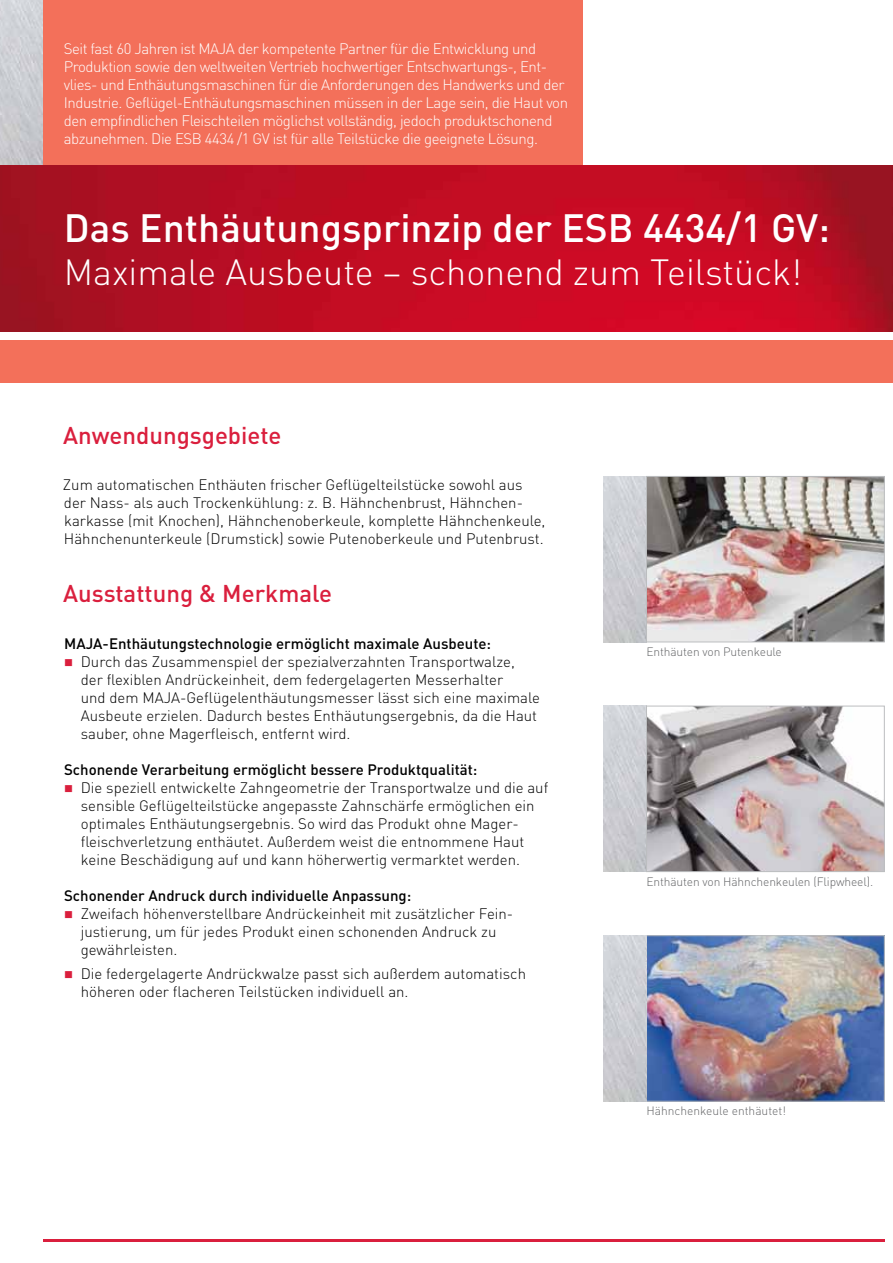
<style>
.page{position:relative;width:893px;height:1263px;background:#fff}
.page>*{position:absolute;margin:0;border:0;box-sizing:border-box;transform-origin:0 0}
.t1{font:500 39px "DIN Pro";color:#fff}
.t2{font:300 36px "DIN Pro";color:#fff}
.t3{font:500 24px "DIN Pro";color:#da1f3d}
.t4{font:300 15px/18px "DIN Pro";color:#000}
.t5{font:300 15px/18px "DIN Pro";letter-spacing:-.03em;color:#fff}
.t6{font:500 15px "DIN Pro";color:#000}
.t7{font:300 12px "DIN Pro";letter-spacing:-.01em;color:#636466}
.s1{color:#da1f3d}
</style>
<div class="page">
<div style="left:43px;top:0;width:540px;height:166px;background:#f3705a"></div>
<img style="left:0;top:0;width:43px;height:166px">
<hr style="left:43px;top:1239px;width:841px;height:3px;background:#da1f3d">
<img style="left:0;top:166px;width:893px;height:166px">
<div style="left:0;top:340px;width:893px;height:43px;background:#f3705a"></div>
<img style="left:604px;top:935px;width:278px;height:166px">
<div style="left:646px;top:935px;width:238px;height:166px;border:1px solid #bcbec0"></div>
<img style="left:604px;top:476px;width:278px;height:166px">
<div style="left:646px;top:476px;width:238px;height:166px;border:1px solid #bcbec0"></div>
<img style="left:604px;top:706px;width:278px;height:166px">
<div style="left:646px;top:706px;width:238px;height:166px;border:1px solid #bcbec0"></div>
<p class="t5" style="left:64px;top:39px;width:506px">Seit fast 60 Jahren ist MAJA der kompetente Partner für die Entwicklung und Produktion sowie den weltweiten Vertrieb hochwertiger Entschwartungs-, Ent&shy;vlies- und Enthäutungsmaschinen für die Anforderungen des Handwerks und der Industrie. Geflügel-Enthäutungsmaschinen müssen in der Lage sein, die Haut von den empfindlichen Fleischteilen möglichst vollständig, jedoch produktschonend abzunehmen. Die ESB 4434 /1 GV ist für alle Teilstücke die geeignete Lösung.</p>
<h1 class="t1" style="left:64px;top:201px;width:768px">Das Enthäutungsprinzip der ESB 4434/1 GV:</h1>
<h2 class="t2" style="left:64px;top:248px;width:740px">Maximale Ausbeute − schonend zum Teilstück!</h2>
<h3 class="t3" style="left:63px;top:419px;width:220px">Anwendungsgebiete</h3>
<p class="t4" style="left:63px;top:475px;width:484px">Zum automatischen Enthäuten frischer Geflügelteilstücke sowohl aus der Nass- als auch Trockenkühlung: z. B. Hähnchenbrust, Hähnchen&shy;karkasse (mit Knochen), Hähnchenoberkeule, komplette Hähnchenkeule, Hähnchenunterkeule (Drumstick) sowie Putenoberkeule und Putenbrust.</p>
<h3 class="t3" style="left:63px;top:577px;width:270px">Ausstattung &amp; Merkmale</h3>
<p class="t6" style="left:64px;top:633px;width:428px">MAJA-Enthäutungstechnologie ermöglicht maximale Ausbeute:</p>
<p class="t4" style="left:81px;top:652px;width:461px;text-indent:-17px"><span class="s1">■</span> Durch das Zusammenspiel der spezialverzahnten Transportwalze, der flexiblen Andrückeinheit, dem federgelagerten Messerhalter<br>und dem MAJA-Geflügelenthäutungsmesser lässt sich eine maximale Ausbeute erzielen. Dadurch bestes Enthäutungsergebnis, da die Haut sauber, ohne Magerfleisch, entfernt wird.</p>
<p class="t6" style="left:64px;top:759px;width:415px">Schonende Verarbeitung ermöglicht bessere Produktqualität:</p>
<p class="t4" style="left:81px;top:778px;width:469px;text-indent:-17px"><span class="s1">■</span> Die speziell entwickelte Zahngeometrie der Transportwalze und die auf sensible Geflügelteilstücke angepasste Zahnschärfe ermöglichen ein optimales Enthäutungsergebnis. So wird das Produkt ohne Mager&shy;fleischverletzung enthäutet. Außerdem weist die entnommene Haut keine Beschädigung auf und kann höherwertig vermarktet werden.</p>
<p class="t6" style="left:64px;top:885px;width:349px">Schonender Andruck durch individuelle Anpassung:</p>
<p class="t4" style="left:81px;top:904px;width:434px;text-indent:-17px"><span class="s1">■</span> Zweifach höhenverstellbare Andrückeinheit mit zusätzlicher Fein&shy;justierung, um für jedes Produkt einen schonenden Andruck zu gewährleisten.</p>
<p class="t4" style="left:81px;top:964px;width:447px;text-indent:-17px"><span class="s1">■</span> Die federgelagerte Andrückwalze passt sich außerdem automatisch höheren oder flacheren Teilstücken individuell an.</p>
<p class="t7" style="left:646px;top:643px;width:137px">Enthäuten von Putenkeule</p>
<p class="t7" style="left:646px;top:873px;width:228px">Enthäuten von Hähnchenkeulen (Flipwheel).</p>
<p class="t7" style="left:646px;top:1103px;width:141px">Hähnchenkeule enthäutet!</p>
</div>
